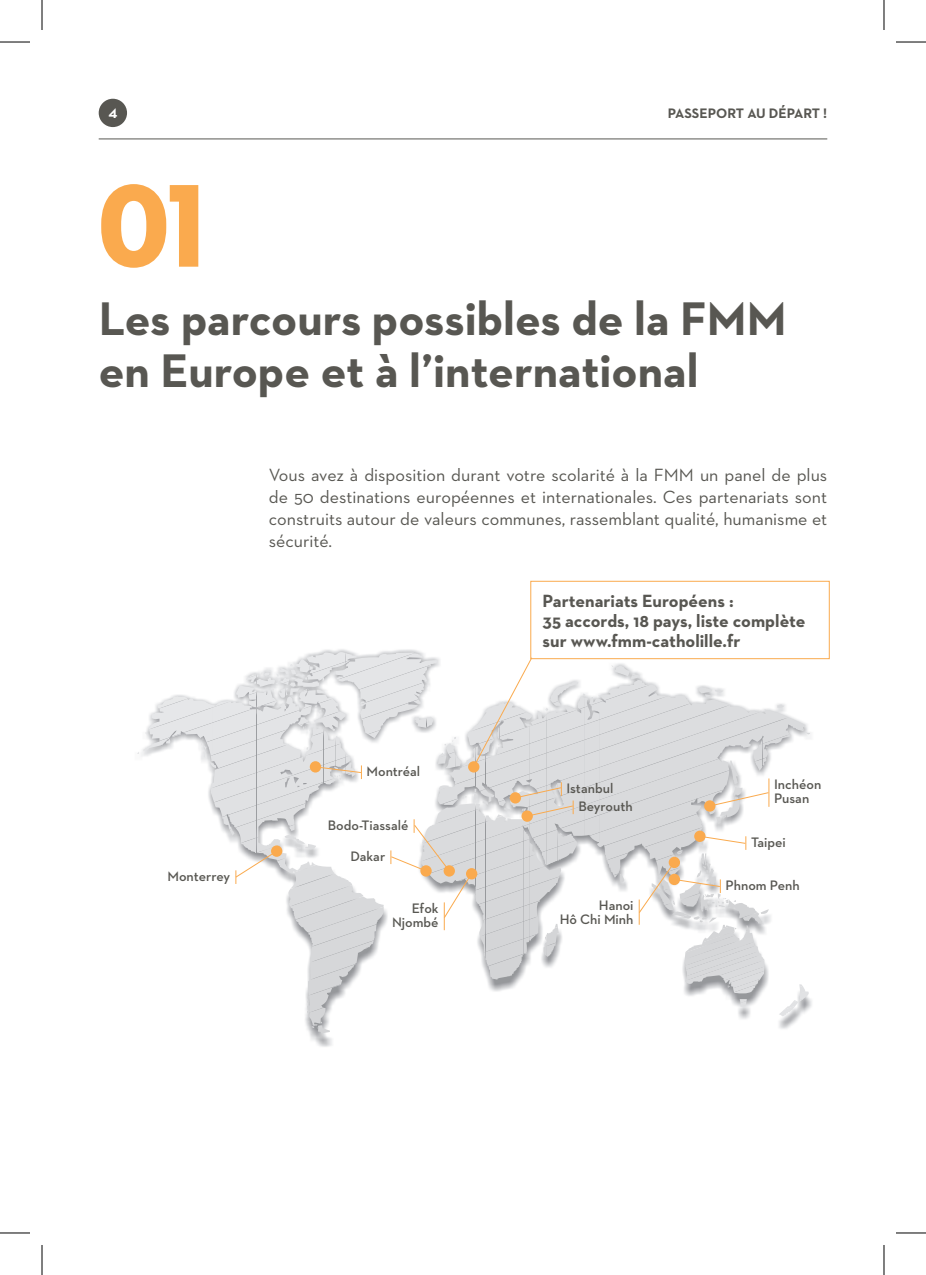
<style>
.page{position:relative;width:926px;height:1275px;background:#fff}
.page>*{position:absolute;margin:0;border:0;box-sizing:border-box;transform-origin:0 0}
.t1{font:120px "Neutraface 2 Condensed Titling";color:#faaa4e}
.t2{font:700 48px/52px "Neutraface 2 Text";color:#585752}
.t3{font:18px/22px "Neutraface 2 Text";color:#585752;text-align:justify}
.t4{font:700 18px/20px "Neutraface 2 Text";color:#585752}
.t5{font:600 14px/14px "Neutraface 2 Text";color:#585752;text-align:right}
.t6{font:700 14px "Neutraface 2 Text";color:#585752}
.t7{font:700 14px "Neutraface 2 Text";color:#fff}
</style>
<div class="page">
<hr style="left:99px;top:138px;width:728px;height:1px;background:#585752">
<div style="left:99px;top:99px;width:28px;height:28px;background:#585752;border-radius:50%"></div>
<svg style="left:137px;top:652px;width:673px;height:381px"></svg>
<div style="left:530px;top:581px;width:300px;height:78px;border:1px solid #faaa4e"></div>
<div style="left:310px;top:761px;width:11px;height:11px;background:#faaa4e;border-radius:50%"></div>
<div style="left:468px;top:761px;width:11px;height:11px;background:#faaa4e;border-radius:50%"></div>
<div style="left:466px;top:868px;width:11px;height:11px;background:#faaa4e;border-radius:50%"></div>
<svg style="left:669px;top:856px;width:11px;height:12px"></svg>
<div style="left:694px;top:830px;width:11px;height:12px;background:#faaa4e;border-radius:50%"></div>
<div style="left:704px;top:800px;width:11px;height:11px;background:#faaa4e;border-radius:50%"></div>
<svg style="left:472px;top:656px;width:61px;height:112px"></svg>
<svg style="left:314px;top:765px;width:48px;height:14px"></svg>
<svg style="left:699px;top:835px;width:47px;height:15px"></svg>
<svg style="left:709px;top:778px;width:61px;height:29px"></svg>
<div style="left:271px;top:845px;width:11px;height:12px;background:#faaa4e;border-radius:50%"></div>
<svg style="left:235px;top:849px;width:43px;height:35px"></svg>
<svg style="left:390px;top:819px;width:83px;height:111px"></svg>
<div style="left:521px;top:810px;width:12px;height:12px;background:#faaa4e;border-radius:50%"></div>
<div style="left:510px;top:792px;width:11px;height:11px;background:#faaa4e;border-radius:50%"></div>
<svg style="left:514px;top:782px;width:60px;height:35px;background:#d9d1c8"></svg>
<svg style="left:638px;top:861px;width:83px;height:63px"></svg>
<hr style="left:0;top:42px;width:30px;height:1px;background:#000">
<hr style="left:896px;top:42px;width:30px;height:1px;background:#000">
<hr style="left:0;top:1232px;width:30px;height:1px;background:#000">
<hr style="left:896px;top:1232px;width:30px;height:1px;background:#000">
<hr style="left:42px;top:0;width:1px;height:30px;background:#000">
<hr style="left:42px;top:1245px;width:1px;height:30px;background:#000">
<hr style="left:884px;top:0;width:1px;height:30px;background:#000">
<hr style="left:884px;top:1245px;width:1px;height:30px;background:#000">
<p class="t7" style="left:108px;top:105px;width:11px">4</p>
<p class="t6" style="left:668px;top:105px;width:161px">PASSEPORT AU DÉPART !</p>
<h1 class="t1" style="left:99px;top:157px;width:108px">01</h1>
<h2 class="t2" style="left:99px;top:292px;width:689px">Les parcours possibles de la FMM en Europe et à l’international</h2>
<p class="t3" style="left:269px;top:464px;width:560px">Vous avez à disposition durant votre scolarité à la FMM un panel de plus de 50 destinations européennes et internationales. Ces partenariats sont construits autour de valeurs communes, rassemblant qualité, humanisme et sécurité.</p>
<p class="t5" style="left:168px;top:869px;width:64px">Monterrey</p>
<p class="t5" style="left:367px;top:764px;width:55px">Montréal</p>
<p class="t5" style="left:328px;top:818px;width:82px">Bodo-Tiassalé</p>
<p class="t5" style="left:351px;top:849px;width:36px">Dakar</p>
<p class="t4" style="left:543px;top:591px;width:264px">Partenariats Européens :<br>35 accords, 18 pays, liste complète sur www.fmm-catholille.fr</p>
<p class="t5" style="left:566px;top:781px;width:48px">Istanbul</p>
<p class="t5" style="left:578px;top:799px;width:56px">Beyrouth</p>
<p class="t5" style="left:774px;top:777px;width:49px;text-align:left">Inchéon<br>Pusan</p>
<p class="t5" style="left:751px;top:835px;width:36px">Taipei</p>
<p class="t5" style="left:725px;top:878px;width:76px">Phnom Penh</p>
<p class="t5" style="left:392px;top:901px;width:48px">Efok<br>Njombé</p>
<p class="t5" style="left:560px;top:898px;width:75px">Hanoi<br>Hô Chi Minh</p>
</div>
